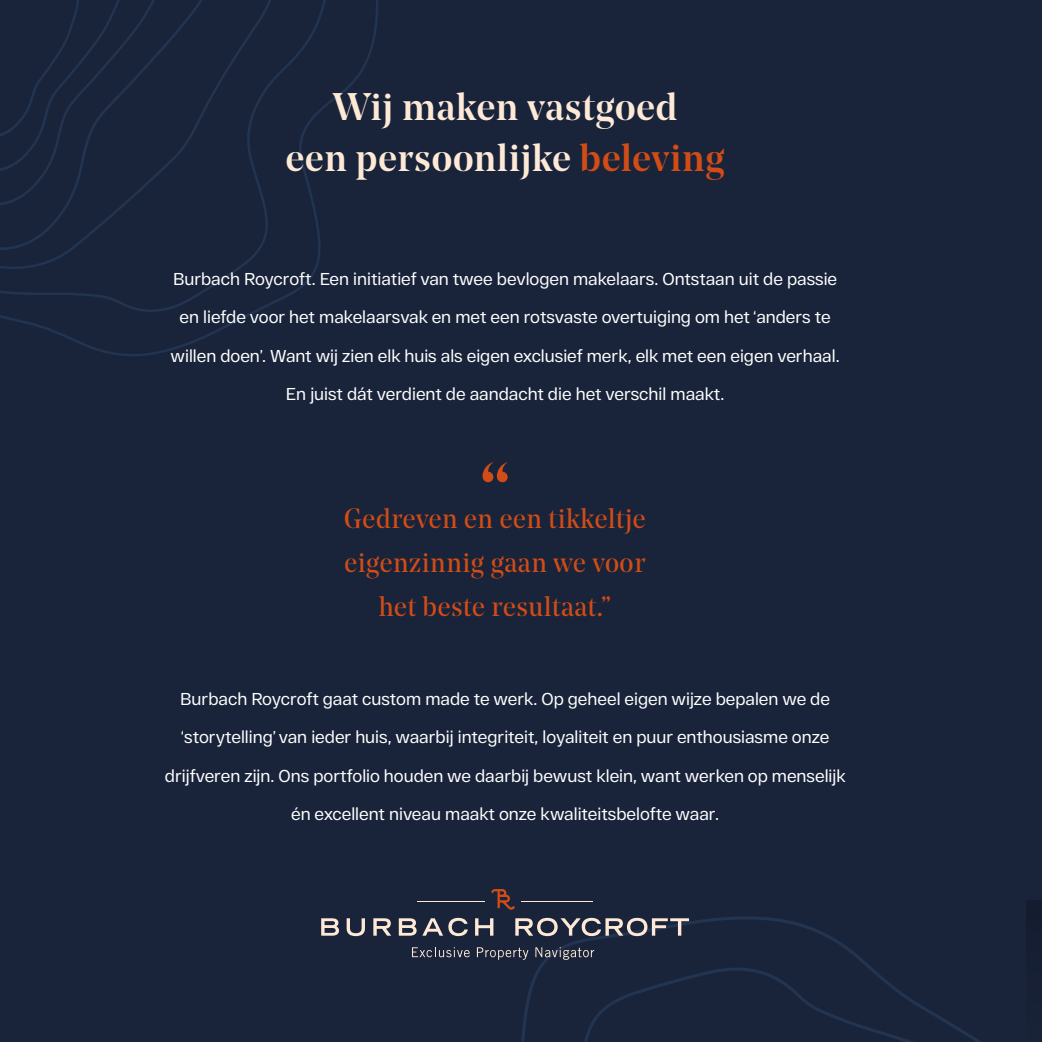
<style>
.page{position:relative;width:1042px;height:1042px;background:#19243a}
.page>*{position:absolute;margin:0;border:0;box-sizing:border-box;transform-origin:0 0}
.t1{font:500 82.77px "Noe Display";color:#d14c16}
.t2{font:500 38.32px/51.1px "Noe Display";letter-spacing:.02em;color:#fee9d6;text-align:center}
.t3{font:27.65px/44.1px "Noe Display";letter-spacing:.02em;color:#d14c16;text-align:center}
.t4{font:17.15px "RF Dewi";color:#fff}
.s1{color:#d14c16}
</style>
<div class="page">
<svg style="left:346px;top:916px;width:635px;height:126px"></svg>
<div style="left:1026px;top:900px;width:16px;height:142px;background:#162034"></div>
<svg style="left:0;top:0;width:378px;height:356px"></svg>
<svg style="left:321px;top:918px;width:18px;height:17px"></svg>
<svg style="left:347px;top:918px;width:18px;height:18px"></svg>
<svg style="left:373px;top:918px;width:18px;height:17px"></svg>
<svg style="left:399px;top:918px;width:69px;height:18px"></svg>
<svg style="left:475px;top:918px;width:18px;height:17px"></svg>
<svg style="left:515px;top:918px;width:174px;height:18px"></svg>
<hr style="left:417px;top:900px;width:68px;height:1px;background:#fee9d6">
<svg style="left:491px;top:889px;width:24px;height:21px"></svg>
<hr style="left:521px;top:900px;width:72px;height:1px;background:#fee9d6">
<svg style="left:412px;top:947px;width:58px;height:10px"></svg>
<svg style="left:477px;top:947px;width:51px;height:13px"></svg>
<svg style="left:535px;top:947px;width:59px;height:13px"></svg>
<svg style="left:0;top:0;width:187px;height:210px"></svg>
<h2 class="t2" style="left:286px;top:80px;width:440px">Wij maken vastgoed<br>een persoonlijke <span class="s1">beleving</span></h2>
<p class="t4" style="left:173px;top:269px;width:666px">Burbach Roycroft. Een initiatief van twee bevlogen makelaars. Ontstaan uit de passie</p>
<p class="t4" style="left:180px;top:307px;width:652px">en liefde voor het makelaarsvak en met een rotsvaste overtuiging om het ‘anders te</p>
<p class="t4" style="left:171px;top:345px;width:670px">willen doen’. Want wij zien elk huis als eigen exclusief merk, elk met een eigen verhaal.</p>
<p class="t4" style="left:286px;top:384px;width:440px">En juist dát verdient de aandacht die het verschil maakt.</p>
<h1 class="t1" style="left:479px;top:441px;width:33px">“</h1>
<h3 class="t3" style="left:344px;top:495px;width:303px">Gedreven en een tikkeltje eigenzinnig gaan we voor het beste resultaat.”</h3>
<p class="t4" style="left:180px;top:689px;width:651px">Burbach Roycroft gaat custom made te werk. Op geheel eigen wijze bepalen we de</p>
<p class="t4" style="left:181px;top:727px;width:650px">‘storytelling’ van ieder huis, waarbij integriteit, loyaliteit en puur enthousiasme onze</p>
<p class="t4" style="left:165px;top:765px;width:682px">drijfveren zijn. Ons portfolio houden we daarbij bewust klein, want werken op menselijk</p>
<p class="t4" style="left:291px;top:804px;width:429px">én excellent niveau maakt onze kwaliteitsbelofte waar.</p>
</div>
